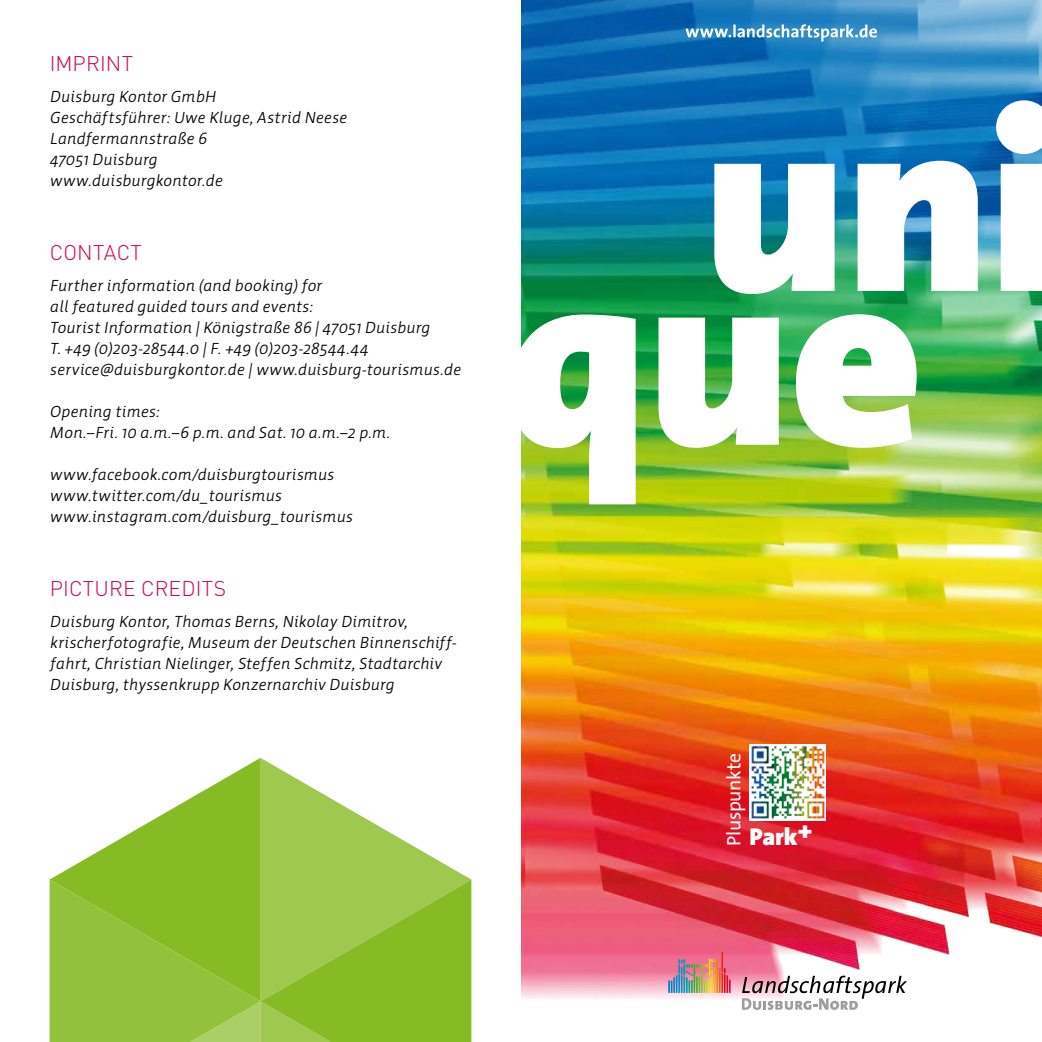
<style>
.page{position:relative;width:1042px;height:1042px;background:#fff}
.page>*{position:absolute;margin:0;border:0;box-sizing:border-box;transform-origin:0 0}
.t1{font:900 24.5px "The Sans";color:#fff}
.t2{font:300 21px "DINOT";letter-spacing:.005em;color:#d50249}
.t3{font:19.6px "The Sans";letter-spacing:-.015em;color:#fff}
.t4{font:italic 15.75px/21px "Werk";letter-spacing:-.005em;color:#000}
</style>
<div class="page">
<svg style="left:261px;top:758px;width:209px;height:121px"></svg>
<svg style="left:51px;top:758px;width:210px;height:121px"></svg>
<svg style="left:50px;top:879px;width:421px;height:163px;background:#8fc036"></svg>
<img style="left:521px;top:0;width:521px;height:1001px">
<img style="left:668px;top:952px;width:62px;height:41px">
<svg style="left:742px;top:975px;width:165px;height:35px"></svg>
<svg style="left:714px;top:100px;width:328px;height:250px"></svg>
<svg style="left:685px;top:24px;width:192px;height:18px"></svg>
<img style="left:749px;top:744px;width:77px;height:77px">
<img style="left:521px;top:254px;width:395px;height:250px">
<h2 class="t2" style="left:50px;top:47px;width:85px">IMPRINT</h2>
<p class="t4" style="left:50px;top:86px;width:299px">Duisburg Kontor GmbH<br>Geschäftsführer: Uwe Kluge, Astrid Neese<br>Landfermannstraße 6<br>47051 Duisburg<br>www.duisburgkontor.de</p>
<h2 class="t2" style="left:50px;top:236px;width:93px">CONTACT</h2>
<p class="t4" style="left:50px;top:275px;width:413px">Further information (and booking) for<br>all featured guided tours and events:<br>Tourist Information | Königstraße 86 | 47051 Duisburg<br>T. +49 (0)203-28544.0 | F. +49 (0)203-28544.44 service@duisburgkontor.de | www.duisburg-tourismus.de</p>
<p class="t4" style="left:50px;top:401px;width:342px">Opening times:<br>Mon.–Fri. 10 a.m.–6 p.m. and Sat. 10 a.m.–2 p.m.</p>
<p class="t4" style="left:50px;top:464px;width:304px">www.facebook.com/duisburgtourismus www.twitter.com/du_tourismus www.instagram.com/duisburg_tourismus</p>
<h2 class="t2" style="left:50px;top:572px;width:178px">PICTURE CREDITS</h2>
<p class="t4" style="left:50px;top:611px;width:408px">Duisburg Kontor, Thomas Berns, Nikolay Dimitrov, krischerfotografie, Museum der Deutschen Binnenschiff&shy;fahrt, Christian Nielinger, Steffen Schmitz, Stadtarchiv Duisburg, thyssenkrupp Konzernarchiv Duisburg</p>
<p class="t3" style="left:717px;top:846px;width:95px;rotate:-90deg">Pluspunkte</p>
<h1 class="t1" style="left:749px;top:816px;width:64px">Park+</h1>
</div>
